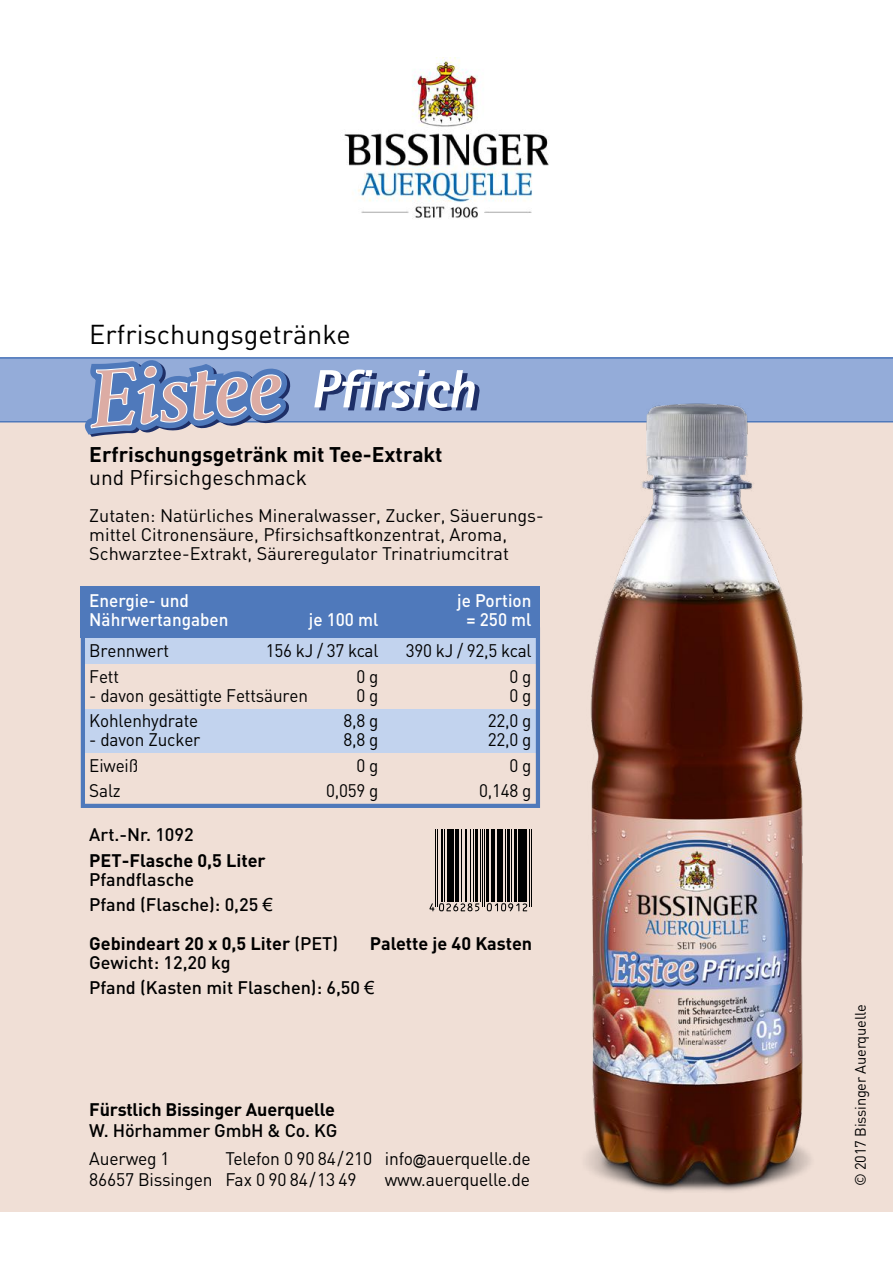
<style>
.page{position:relative;width:893px;height:1263px;background:#fff}
.page>*{position:absolute;margin:0;border:0;box-sizing:border-box;transform-origin:0 0}
.t1{font:italic 800 54px "Rotis Sans Serif";color:#1e2f67}
.t2{font:27px "DIN";color:#000}
.t3{font:700 21px "DIN";color:#000}
.t4{font:21px "DIN";color:#000}
.t5{font:18px/21px "DIN";letter-spacing:-.01em;color:#000}
.t6{font:18px/25.5px "DIN";letter-spacing:-.01em;color:#000;text-align:right;scale:.95 1}
.t7{font:700 18px/19px "DIN";color:#000}
.t8{font:500 18px/25.5px "DIN";color:#000}
.t9{font:500 18px/19px "DIN";color:#fff;scale:.95 1}
.t10{font:15px "DIN";letter-spacing:-.01em;color:#000}
.s1{font-family:"Arial";font-weight:400}
.s2{font-weight:500}
.s3{font-family:"Arial";font-size:14.25px}
</style>
<div class="page">
<div style="left:0;top:357px;width:893px;height:855px;background:#f0dfd6"></div>
<img style="left:344px;top:57px;width:205px;height:162px">
<div style="left:0;top:357px;width:893px;height:64px;background:#94acd9"></div>
<hr style="left:0;top:357px;width:893px;height:2px;background:#4f79bb">
<hr style="left:0;top:421px;width:893px;height:1px;background:#4f79bb">
<div style="left:85px;top:638px;width:451px;height:25px;background:#c2d3ee"></div>
<div style="left:85px;top:709px;width:451px;height:44px;background:#c2d3ee"></div>
<div style="left:81px;top:627px;width:459px;height:181px;border:4px solid #4f79bb"></div>
<div style="left:81px;top:587px;width:459px;height:51px;background:#4f79bb"></div>
<img style="left:552px;top:403px;width:277px;height:789px">
<hr style="left:491px;top:829px;width:1px;height:73px;background:#000">
<hr style="left:486px;top:829px;width:3px;height:73px;background:#000">
<hr style="left:473px;top:829px;width:1px;height:73px;background:#000">
<hr style="left:470px;top:829px;width:1px;height:73px;background:#000">
<hr style="left:493px;top:829px;width:2px;height:73px;background:#000">
<hr style="left:484px;top:829px;width:1px;height:78px;background:#000">
<hr style="left:465px;top:829px;width:1px;height:73px;background:#000">
<hr style="left:461px;top:829px;width:1px;height:73px;background:#000">
<hr style="left:482px;top:829px;width:1px;height:78px;background:#000">
<hr style="left:480px;top:829px;width:1px;height:73px;background:#000">
<hr style="left:524px;top:829px;width:3px;height:73px;background:#000">
<hr style="left:521px;top:829px;width:2px;height:73px;background:#000">
<hr style="left:529px;top:829px;width:1px;height:78px;background:#000">
<hr style="left:531px;top:829px;width:1px;height:78px;background:#000">
<hr style="left:497px;top:829px;width:2px;height:73px;background:#000">
<hr style="left:518px;top:829px;width:2px;height:73px;background:#000">
<hr style="left:505px;top:829px;width:1px;height:73px;background:#000">
<hr style="left:500px;top:829px;width:3px;height:73px;background:#000">
<hr style="left:511px;top:829px;width:1px;height:73px;background:#000">
<hr style="left:514px;top:829px;width:2px;height:73px;background:#000">
<hr style="left:507px;top:829px;width:3px;height:73px;background:#000">
<hr style="left:475px;top:829px;width:3px;height:73px;background:#000">
<hr style="left:455px;top:829px;width:4px;height:73px;background:#000">
<svg style="left:487px;top:903px;width:40px;height:8px"></svg>
<hr style="left:444px;top:829px;width:1px;height:73px;background:#000">
<hr style="left:447px;top:829px;width:2px;height:73px;background:#000">
<hr style="left:441px;top:829px;width:2px;height:73px;background:#000">
<hr style="left:450px;top:829px;width:2px;height:73px;background:#000">
<hr style="left:453px;top:829px;width:1px;height:73px;background:#000">
<hr style="left:435px;top:829px;width:1px;height:78px;background:#000">
<hr style="left:437px;top:829px;width:1px;height:78px;background:#000">
<svg style="left:429px;top:903px;width:50px;height:8px"></svg>
<svg style="left:85px;top:357px;width:205px;height:80px"></svg>
<h2 class="t2" style="left:89px;top:317px;width:263px">Erfrischungsgetränke</h2>
<h1 class="t1" style="left:315px;top:358px;width:177px">Pfirsich</h1>
<p class="t3" style="left:89px;top:441px;width:355px">Erfrischungsgetränk mit Tee-Extrakt</p>
<p class="t4" style="left:89px;top:464px;width:219px">und Pfirsichgeschmack</p>
<p class="t5" style="left:89px;top:506px;width:456px;line-height:19px">Zutaten: Natürliches Mineralwasser, Zucker, Säuerungs&shy;mittel Citronensäure, Pfirsichsaftkonzentrat, Aroma,<br>Schwarztee-Extrakt, Säureregulator Trinatriumcitrat</p>
<p class="t9" style="left:89px;top:590px;width:148px">Energie- und<br>Nährwertangaben</p>
<p class="t9" style="left:457px;top:590px;width:80px">je Portion</p>
<p class="t9" style="left:309px;top:609px;width:75px">je 100 ml</p>
<p class="t9" style="left:467px;top:609px;width:70px">= 250 ml</p>
<p class="t6" style="left:266px;top:637px;width:120px">156 kJ / 37 kcal<br>0 g</p>
<p class="t6" style="left:344px;top:682px;width:38px">0 g<br>8,8 g</p>
<p class="t6" style="left:326px;top:727px;width:56px">8,8 g<br>0 g<br>0,059 g</p>
<p class="t6" style="left:89px;top:637px;width:86px;text-align:left">Brennwert<br>Fett</p>
<p class="t6" style="left:89px;top:682px;width:232px;text-align:left">- davon gesättigte Fettsäuren<br>Kohlenhydrate</p>
<p class="t6" style="left:89px;top:727px;width:118px;text-align:left">- davon Zucker<br>Eiweiß<br>Salz</p>
<p class="t6" style="left:406px;top:637px;width:134px">390 kJ / 92,5 kcal<br>0 g</p>
<p class="t6" style="left:488px;top:682px;width:47px">0 g<br>22,0 g</p>
<p class="t6" style="left:479px;top:727px;width:56px">22,0 g<br>0 g<br>0,148 g</p>
<p class="t8" style="left:89px;top:821px;width:106px">Art.-Nr. 1092</p>
<p class="t7" style="left:89px;top:850px;width:178px">PET-Flasche 0,5 Liter</p>
<p class="t8" style="left:89px;top:866px;width:185px">Pfandflasche<br>Pfand (Flasche): 0,25 <span class="s1">€</span></p>
<p class="t7" style="left:89px;top:933px;width:250px">Gebindeart 20 x 0,5 Liter <span class="s2">(PET)<br>Gewicht: 12,20 kg</span></p>
<p class="t8" style="left:89px;top:974px;width:287px">Pfand (Kasten mit Flaschen): 6,50 <span class="s1">€</span></p>
<p class="t7" style="left:370px;top:933px;width:164px">Palette je 40 Kasten</p>
<p class="t7" style="left:89px;top:1099px;width:247px">Fürstlich Bissinger Auerquelle</p>
<p class="t8" style="left:89px;top:1117px;width:250px">W. Hörhammer GmbH &amp; Co. KG</p>
<p class="t5" style="left:89px;top:1147px;width:125px">Auerweg 1<br>86657 Bissingen</p>
<p class="t5" style="left:225px;top:1147px;width:148px">Telefon 0 90 84/210<br>Fax 0 90 84/13 49</p>
<p class="t5" style="left:385px;top:1147px;width:147px">info<span class="s3">@</span>auerquelle.de www.auerquelle.de</p>
<p class="t10" style="left:851px;top:1186px;width:183px;rotate:-90deg">© 2017 Bissinger Auerquelle</p>
</div>
